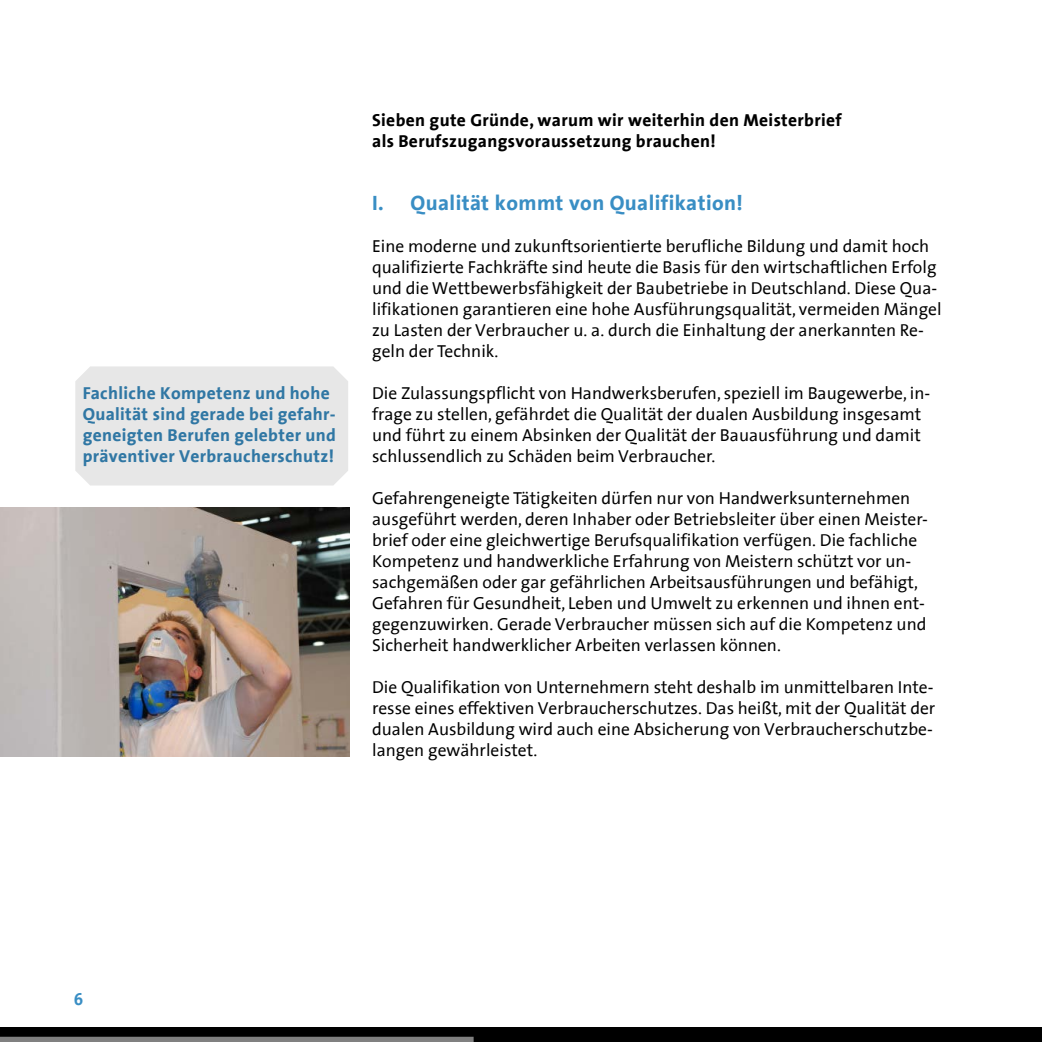
<style>
.page{position:relative;width:1042px;height:1042px;background:#fff}
.page>*{position:absolute;margin:0;border:0;box-sizing:border-box;transform-origin:0 0}
.t1{font:700 21px "The Sans Office";letter-spacing:.02em;color:#398ec4}
.t2{font:17.5px/21px "The Sans Office";color:#000}
.t3{font:700 17.5px/21px "The Sans Office";letter-spacing:.02em;color:#3077a4}
.t4{font:700 17.5px/21px "The Sans Office";letter-spacing:.02em;color:#000}
.t5{font:700 17.5px "The Sans Office";color:#398ec4}
</style>
<div class="page">
<div style="left:75px;top:366px;width:273px;height:119px;background:#e7e7e7"></div>
<img style="left:0;top:508px;width:349px;height:248px">
<div style="left:0;top:1028px;width:1042px;height:14px;background:#000"></div>
<div style="left:0;top:1036px;width:474px;height:6px;background:#808080"></div>
<p class="t3" style="left:83px;top:383px;width:255px">Fachliche Kompetenz und hohe<br>Qualität sind gerade bei gefahr&shy;geneigten Berufen gelebter und präventiver Verbraucherschutz!</p>
<p class="t4" style="left:372px;top:110px;width:471px">Sieben gute Gründe, warum wir weiterhin den Meisterbrief als Berufszugangsvoraussetzung brauchen!</p>
<p class="t1" style="left:372px;top:192px;width:372px">I. Qualität kommt von Qualifikation!</p>
<p class="t2" style="left:372px;top:236px;width:571px">Eine moderne und zukunftsorientierte berufliche Bildung und damit hoch qualifizierte Fachkräfte sind heute die Basis für den wirtschaftlichen Erfolg und die Wettbewerbsfähigkeit der Baubetriebe in Deutschland. Diese Qua&shy;lifikationen garantieren eine hohe Ausführungsqualität, vermeiden Mängel zu Lasten der Verbraucher u. a. durch die Einhaltung der anerkannten Re&shy;geln der Technik.</p>
<p class="t2" style="left:372px;top:383px;width:560px">Die Zulassungspflicht von Handwerksberufen, speziell im Baugewerbe, in&shy;frage zu stellen, gefährdet die Qualität der dualen Ausbildung insgesamt und führt zu einem Absinken der Qualität der Bauausführung und damit schlussendlich zu Schäden beim Verbraucher.</p>
<p class="t2" style="left:372px;top:488px;width:557px">Gefahrengeneigte Tätigkeiten dürfen nur von Handwerksunternehmen ausgeführt werden, deren Inhaber oder Betriebsleiter über einen Meister&shy;brief oder eine gleichwertige Berufsqualifikation verfügen. Die fachliche Kompetenz und handwerkliche Erfahrung von Meistern schützt vor un&shy;sachgemäßen oder gar gefährlichen Arbeitsausführungen und befähigt, Gefahren für Gesundheit, Leben und Umwelt zu erkennen und ihnen ent&shy;gegenzuwirken. Gerade Verbraucher müssen sich auf die Kompetenz und Sicherheit handwerklicher Arbeiten verlassen können.</p>
<p class="t2" style="left:372px;top:677px;width:565px">Die Qualifikation von Unternehmern steht deshalb im unmittelbaren Inte&shy;resse eines effektiven Verbraucherschutzes. Das heißt, mit der Qualität der dualen Ausbildung wird auch eine Absicherung von Verbraucherschutzbe&shy;langen gewährleistet.</p>
<p class="t5" style="left:74px;top:990px;width:11px">6</p>
</div>
